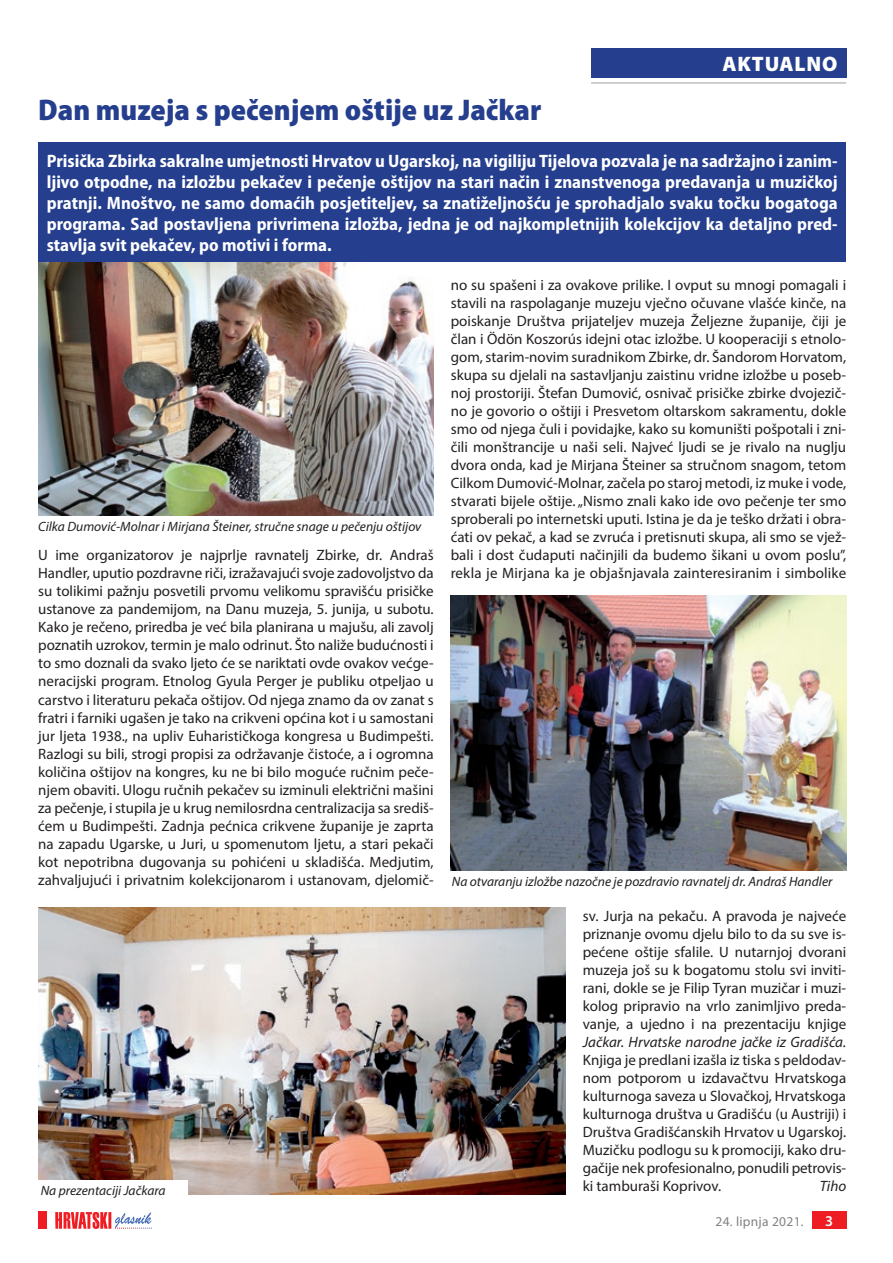
<style>
.page{position:relative;width:893px;height:1263px;background:#fff}
.page>*{position:absolute;margin:0;border:0;box-sizing:border-box;transform-origin:0 0}
.t1{font:900 semi-condensed 30px "Myriad Pro";color:#253f8e}
.t2{font:900 21px "Myriad Pro";letter-spacing:.04em;color:#fff}
.t3{font:700 semi-condensed 18px/21px "Myriad Pro";color:#fff;text-align:justify}
.t4{font:15px/18px "Myriad Pro";color:#231f20;text-align:justify}
.t5{font:italic 15px "Myriad Pro";color:#231f20}
.t6{font:600 15px "Myriad Pro";color:#fff}
.t7{font:italic 13.5px "Myriad Pro";color:#231f20}
.t8{font:13.5px "Myriad Pro";letter-spacing:.02em;color:#808285}
</style>
<div class="page">
<div style="left:812px;top:1212px;width:34px;height:17px;background:#ee1d23"></div>
<svg style="left:55px;top:1212px;width:97px;height:17px"></svg>
<div style="left:38px;top:1212px;width:9px;height:17px;background:#ee1d23"></div>
<div style="left:591px;top:48px;width:255px;height:30px;background:#253f8e"></div>
<hr style="left:591px;top:82px;width:255px;height:2px;background:#a8a9ad">
<img style="left:38px;top:262px;width:396px;height:254px">
<img style="left:451px;top:595px;width:395px;height:276px">
<img style="left:38px;top:907px;width:528px;height:288px">
<div style="left:38px;top:142px;width:808px;height:120px;background:#253f8e"></div>
<div style="left:34px;top:1180px;width:153px;height:19px;background:#fff"></div>
<h2 class="t2" style="left:722px;top:50px;width:117px">AKTUALNO</h2>
<h1 class="t1" style="left:38px;top:90px;width:505px">Dan muzeja s pečenjem oštije uz Jačkar</h1>
<p class="t3" style="left:47px;top:150px;width:792px">Prisička Zbirka sakralne umjetnosti Hrvatov u Ugarskoj, na vigiliju Tijelova pozvala je na sadržajno i zanim&shy;ljivo otpodne, na izložbu pekačev i pečenje oštijov na stari način i znanstvenoga predavanja u muzičkoj pratnji. Mnoštvo, ne samo domaćih posjetiteljev, sa znatiželjnošću je sprohadjalo svaku točku bogatoga programa. Sad postavljena privrimena izložba, jedna je od najkompletnijih kolekcijov ka detaljno pred&shy;stavlja svit pekačev, po motivi i forma.</p>
<p class="t7" style="left:38px;top:518px;width:385px">Cilka Dumović-Molnar i Mirjana Šteiner, stručne snage u pečenju oštijov</p>
<p class="t4" style="left:38px;top:546px;width:397px">U ime organizatorov je najprlje ravnatelj Zbirke, dr. Andraš Handler, uputio pozdravne riči, izražavajući svoje zadovoljstvo da su tolikimi pažnju posvetili prvomu velikomu spravišću prisičke ustanove za pandemijom, na Danu muzeja, 5. junija, u subotu.<br>Kako je rečeno, priredba je već bila planirana u majušu, ali zavolj poznatih uzrokov, termin je malo odrinut. Što naliže budućnosti i to smo doznali da svako ljeto će se nariktati ovde ovakov većge&shy;neracijski program. Etnolog Gyula Perger je publiku otpeljao u carstvo i literaturu pekača oštijov. Od njega znamo da ov zanat s fratri i farniki ugašen je tako na crikveni općina kot i u samostani jur ljeta 1938., na upliv Euharističkoga kongresa u Budimpešti.<br>Razlogi su bili, strogi propisi za održavanje čistoće, a i ogromna količina oštijov na kongres, ku ne bi bilo moguće ručnim peče&shy;njem obaviti. Ulogu ručnih pekačev su izminuli električni mašini za pečenje, i stupila je u krug nemilosrdna centralizacija sa središ&shy;ćem u Budimpešti. Zadnja pećnica crikvene županije je zaprta na zapadu Ugarske, u Juri, u spomenutom ljetu, a stari pekači kot nepotribna dugovanja su pohićeni u skladišća. Medjutim, zahvaljujući i privatnim kolekcijonarom i ustanovam, djelomič-</p>
<p class="t7" style="left:41px;top:1182px;width:126px">Na prezentaciji Jačkara</p>
<p class="t4" style="left:451px;top:276px;width:397px">no su spašeni i za ovakove prilike. I ovput su mnogi pomagali i stavili na raspolaganje muzeju vječno očuvane vlašće kinče, na poiskanje Društva prijateljev muzeja Željezne županije, čiji je član i Ödön Koszorús idejni otac izložbe. U kooperaciji s etnolo&shy;gom, starim-novim suradnikom Zbirke, dr. Šandorom Horvatom, skupa su djelali na sastavljanju zaistinu vridne izložbe u poseb&shy;noj prostoriji. Štefan Dumović, osnivač prisičke zbirke dvojezič&shy;no je govorio o oštiji i Presvetom oltarskom sakramentu, dokle smo od njega čuli i povidajke, kako su komuništi pošpotali i zni&shy;čili monštrancije u naši seli. Najveć ljudi se je rivalo na nuglju dvora onda, kad je Mirjana Šteiner sa stručnom snagom, tetom Cilkom Dumović-Molnar, začela po staroj metodi, iz muke i vode, stvarati bijele oštije. „Nismo znali kako ide ovo pečenje ter smo sproberali po internetski uputi. Istina je da je teško držati i obra&shy;ćati ov pekač, a kad se zvruća i pretisnuti skupa, ali smo se vjež&shy;bali i dost čudaputi načinjili da budemo šikani u ovom poslu”, rekla je Mirjana ka je objašnjavala zainteresiranim i simbolike</p>
<p class="t7" style="left:452px;top:873px;width:382px">Na otvaranju izložbe nazočne je pozdravio ravnatelj dr. Andraš Handler</p>
<p class="t4" style="left:583px;top:906px;width:265px">sv. Jurja na pekaču. A pravoda je najveće priznanje ovomu djelu bilo to da su sve is&shy;pećene oštije sfalile. U nutarnjoj dvorani muzeja još su k bogatomu stolu svi inviti&shy;rani, dokle se je Filip Tyran muzičar i muzi&shy;kolog pripravio na vrlo zanimljivo preda&shy;vanje, a ujedno i na prezentaciju knjige</p>
<p class="t5" style="left:583px;top:1032px;width:265px">Jačkar. Hrvatske narodne jačke iz Gradišća.</p>
<p class="t4" style="left:583px;top:1050px;width:265px">Knjiga je predlani izašla iz tiska s peldodav&shy;nom potporom u izdavačtvu Hrvatskoga kulturnoga saveza u Slovačkoj, Hrvatskoga kulturnoga društva u Gradišću (u Austriji) i Društva Gradišćanskih Hrvatov u Ugarskoj.<br>Muzičku podlogu su k promociji, kako dru&shy;gačije nek profesionalno, ponudili petrovis&shy;ki tamburaši Koprivov.</p>
<p class="t5" style="left:820px;top:1176px;width:28px">Tiho</p>
<p class="t8" style="left:715px;top:1213px;width:90px">24. lipnja 2021.</p>
<p class="t6" style="left:825px;top:1211px;width:10px">3</p>
</div>
